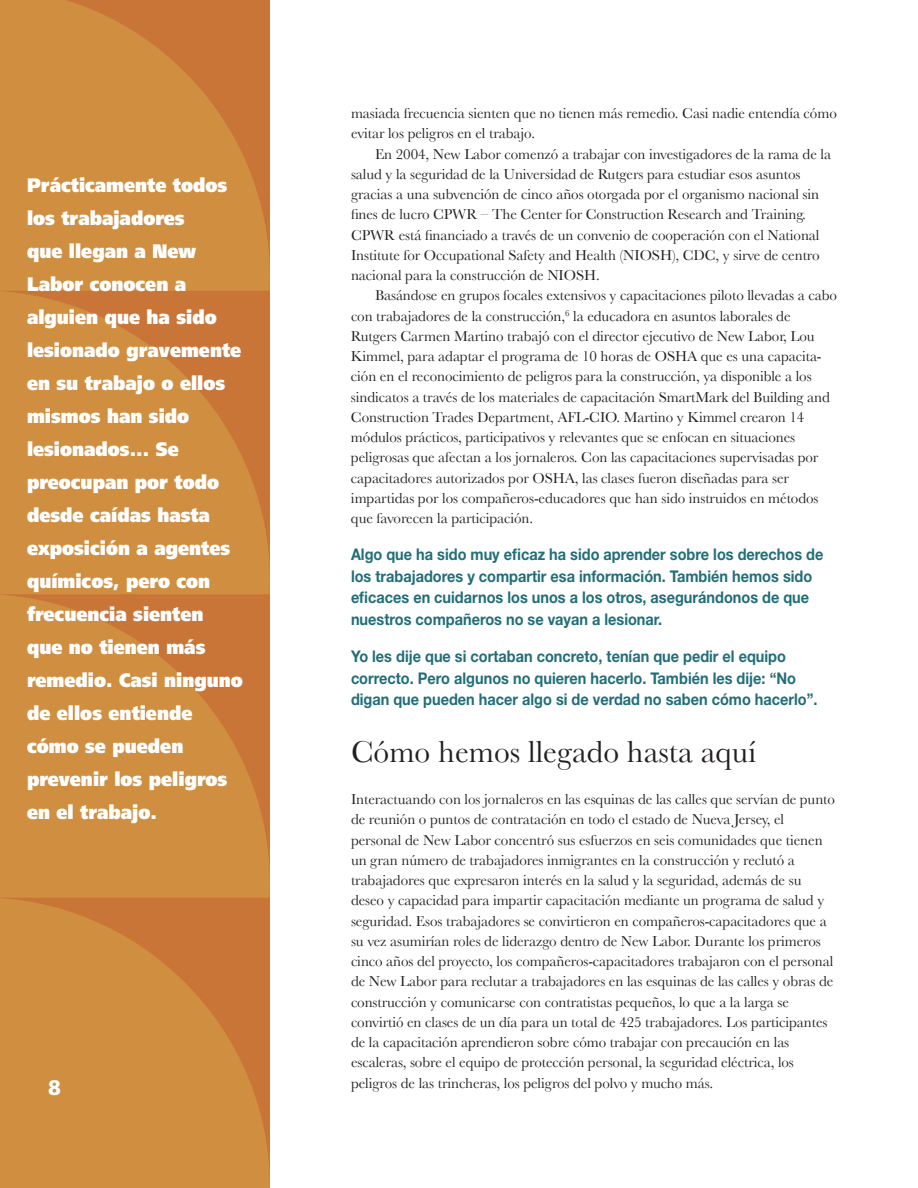
<style>
.page{position:relative;width:918px;height:1188px;background:#fff}
.page>*{position:absolute;margin:0;border:0;box-sizing:border-box;transform-origin:0 0}
.t1{font:31.5px "Baskerville";color:#231f20}
.t2{font:900 21px "Frutiger";color:#fff}
.t3{font:900 19.5px/33px "Frutiger";color:#fff;scale:.9 1}
.t4{font:700 16.2px/21.8px "Helvetica Neue";color:#216e78;scale:.9 1}
.t5{font:15px/20.2px "Baskerville";letter-spacing:-.005em;color:#231f20}
</style>
<div class="page">
<svg style="left:0;top:0;width:270px;height:290px;background:#ce893e"></svg>
<svg style="left:0;top:898px;width:270px;height:290px;background:#ce883e"></svg>
<svg style="left:0;top:594px;width:270px;height:304px;background:#ce883e"></svg>
<svg style="left:0;top:290px;width:270px;height:304px;background:#ce883e"></svg>
<p class="t3" style="left:27px;top:169px;width:241px">Prácticamente todos los trabajadores<br>que llegan a New<br>Labor conocen a alguien que ha sido lesionado gravemente en su trabajo o ellos mismos han sido lesionados... Se preocupan por todo desde caídas hasta exposición a agentes químicos, pero con frecuencia sienten que no tienen más remedio. Casi ninguno de ellos entiende cómo se pueden prevenir los peligros en el trabajo.</p>
<h2 class="t2" style="left:48px;top:1079px;width:14px">8</h2>
<p class="t5" style="left:351px;top:105px;width:487px">masiada frecuencia sienten que no tienen más remedio. Casi nadie entendía cómo evitar los peligros en el trabajo.</p>
<p class="t5" style="left:351px;top:145px;width:482px;text-indent:24px">En 2004, New Labor comenzó a trabajar con investigadores de la rama de la salud y la seguridad de la Universidad de Rutgers para estudiar esos asuntos gracias a una subvención de cinco años otorgada por el organismo nacional sin fines de lucro CPWR – The Center for Construction Research and Training.<br>CPWR está financiado a través de un convenio de cooperación con el National Institute for Occupational Safety and Health (NIOSH), CDC, y sirve de centro nacional para la construcción de NIOSH.</p>
<p class="t5" style="left:351px;top:287px;width:487px;text-indent:24px">Basándose en grupos focales extensivos y capacitaciones piloto llevadas a cabo con trabajadores de la construcción,<sup>6</sup> la educadora en asuntos laborales de Rutgers Carmen Martino trabajó con el director ejecutivo de New Labor, Lou Kimmel, para adaptar el programa de 10 horas de OSHA que es una capacita&shy;ción en el reconocimiento de peligros para la construcción, ya disponible a los sindicatos a través de los materiales de capacitación SmartMark del Building and Construction Trades Department, AFL-CIO. Martino y Kimmel crearon 14 módulos prácticos, participativos y relevantes que se enfocan en situaciones peligrosas que afectan a los jornaleros. Con las capacitaciones supervisadas por capacitadores autorizados por OSHA, las clases fueron diseñadas para ser impartidas por los compañeros-educadores que han sido instruidos en métodos que favorecen la participación.</p>
<p class="t4" style="left:351px;top:545px;width:526px">Algo que ha sido muy eficaz ha sido aprender sobre los derechos de los trabajadores y compartir esa información. También hemos sido eficaces en cuidarnos los unos a los otros, asegurándonos de que nuestros compañeros no se vayan a lesionar.</p>
<p class="t4" style="left:351px;top:647px;width:520px">Yo les dije que si cortaban concreto, tenían que pedir el equipo correcto. Pero algunos no quieren hacerlo. También les dije: “No digan que pueden hacer algo si de verdad no saben cómo hacerlo”.</p>
<h1 class="t1" style="left:351px;top:740px;width:407px">Cómo hemos llegado hasta aquí</h1>
<p class="t5" style="left:351px;top:791px;width:486px">Interactuando con los jornaleros en las esquinas de las calles que servían de punto de reunión o puntos de contratación en todo el estado de Nueva Jersey, el personal de New Labor concentró sus esfuerzos en seis comunidades que tienen un gran número de trabajadores inmigrantes en la construcción y reclutó a trabajadores que expresaron interés en la salud y la seguridad, además de su deseo y capacidad para impartir capacitación mediante un programa de salud y seguridad. Esos trabajadores se convirtieron en compañeros-capacitadores que a su vez asumirían roles de liderazgo dentro de New Labor. Durante los primeros cinco años del proyecto, los compañeros-capacitadores trabajaron con el personal de New Labor para reclutar a trabajadores en las esquinas de las calles y obras de construcción y comunicarse con contratistas pequeños, lo que a la larga se convirtió en clases de un día para un total de 425 trabajadores. Los participantes de la capacitación aprendieron sobre cómo trabajar con precaución en las escaleras, sobre el equipo de protección personal, la seguridad eléctrica, los peligros de las trincheras, los peligros del polvo y mucho más.</p>
</div>
